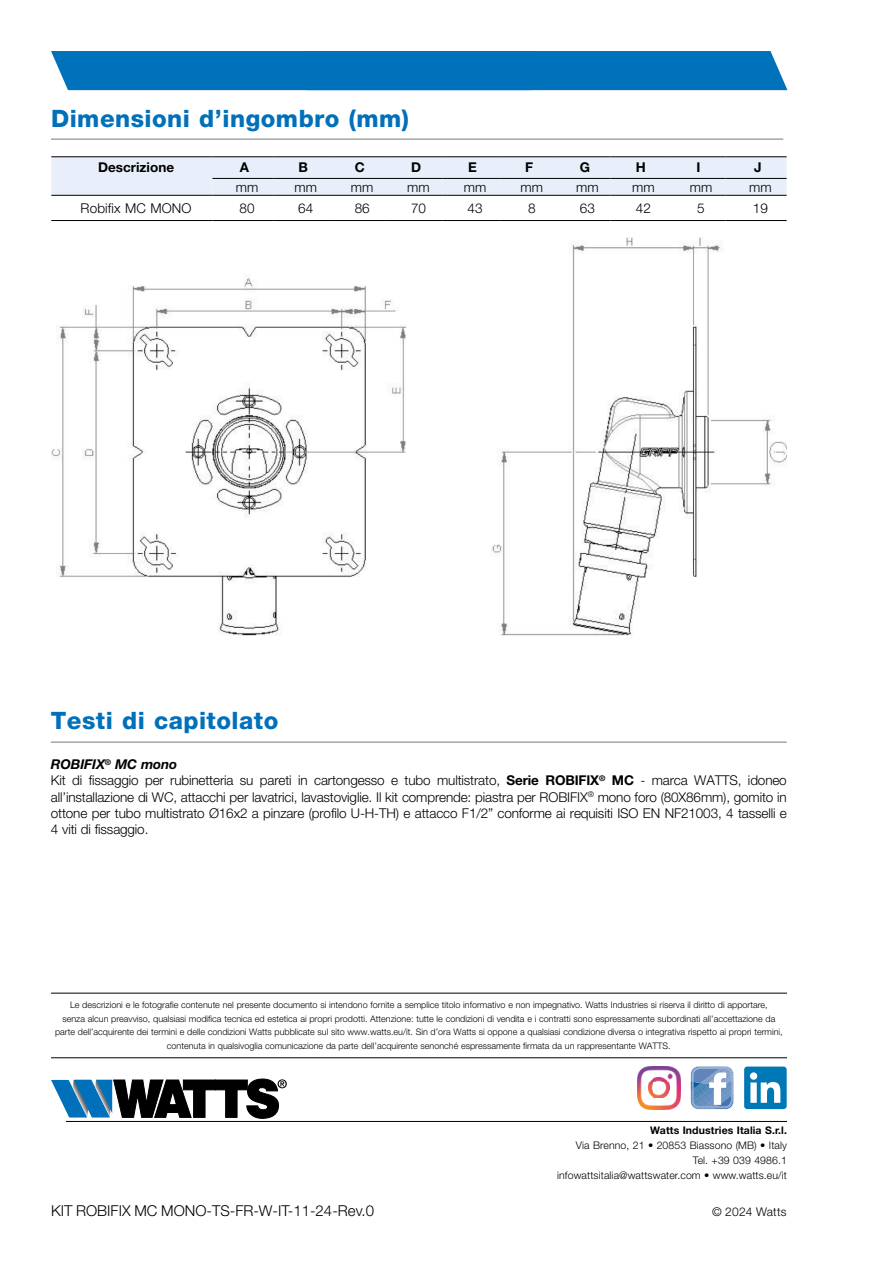
<style>
.page{position:relative;width:893px;height:1263px;background:#fff}
.page>*{position:absolute;margin:0;border:0;box-sizing:border-box;transform-origin:0 0}
.t1{font:800 24px "Helvetica Neue LT Std";letter-spacing:.02em;color:#0070ba}
.t2{font:300 15px "Helvetica Neue LT Std";color:#000}
.t3{font:300 13.5px/16.2px "Helvetica Neue LT Std";letter-spacing:-.01em;color:#000}
.t4{font:700 13.5px "Helvetica Neue LT Std";color:#000}
.t5{font:300 13.5px "Helvetica Neue LT Std";letter-spacing:.01em;color:#000}
.t6{font:300 12px "Helvetica Neue LT Std";letter-spacing:.02em;color:#000}
.t7{font:300 10.5px/15px "Helvetica Neue LT Std";letter-spacing:.01em;color:#000;text-align:right}
.t8{font:700 10.5px "Helvetica Neue LT Std";letter-spacing:.01em;color:#000}
.t9{font:300 9px/13.5px "Helvetica Neue LT Std";color:#000;text-align:center}
.s1{font-weight:700;font-style:italic}
.s2{font-weight:700}
</style>
<div class="page">
<div style="left:51px;top:51px;width:736px;height:39px;background:#0072bb"></div>
<hr style="left:66px;top:1121px;width:721px;height:1px;background:#000">
<svg style="left:51px;top:1079px;width:236px;height:39px"></svg>
<hr style="left:51px;top:993px;width:736px;height:1px;background:#000">
<hr style="left:51px;top:1057px;width:736px;height:1px;background:#000">
<div style="left:744px;top:1066px;width:43px;height:43px;background:#0078b6;border-radius:3px"></div>
<svg style="left:750px;top:1072px;width:30px;height:31px"></svg>
<svg style="left:691px;top:1066px;width:42px;height:43px"></svg>
<img style="left:638px;top:1066px;width:32px;height:33px">
<img style="left:670px;top:1066px;width:10px;height:43px">
<img style="left:638px;top:1099px;width:24px;height:10px">
<svg style="left:662px;top:1104px;width:8px;height:5px"></svg>
<hr style="left:51px;top:139px;width:732px;height:1px;background:#797979">
<div style="left:51px;top:158px;width:736px;height:37px;background:#e9effa"></div>
<hr style="left:51px;top:157px;width:161px;height:1px;background:#000">
<hr style="left:212px;top:157px;width:61px;height:1px;background:#000">
<hr style="left:273px;top:157px;width:57px;height:1px;background:#000">
<hr style="left:330px;top:157px;width:56px;height:1px;background:#000">
<hr style="left:386px;top:157px;width:57px;height:1px;background:#000">
<hr style="left:443px;top:157px;width:56px;height:1px;background:#000">
<hr style="left:499px;top:157px;width:57px;height:1px;background:#000">
<hr style="left:556px;top:157px;width:54px;height:1px;background:#000">
<hr style="left:610px;top:157px;width:58px;height:1px;background:#000">
<hr style="left:668px;top:157px;width:57px;height:1px;background:#000">
<hr style="left:725px;top:157px;width:62px;height:1px;background:#000">
<hr style="left:212px;top:178px;width:61px;height:1px;background:#000">
<hr style="left:273px;top:178px;width:57px;height:1px;background:#000">
<hr style="left:330px;top:178px;width:56px;height:1px;background:#000">
<hr style="left:386px;top:178px;width:57px;height:1px;background:#000">
<hr style="left:443px;top:178px;width:56px;height:1px;background:#000">
<hr style="left:499px;top:178px;width:57px;height:1px;background:#000">
<hr style="left:556px;top:178px;width:54px;height:1px;background:#000">
<hr style="left:610px;top:178px;width:58px;height:1px;background:#000">
<hr style="left:668px;top:178px;width:57px;height:1px;background:#000">
<hr style="left:725px;top:178px;width:62px;height:1px;background:#000">
<hr style="left:51px;top:195px;width:161px;height:1px;background:#000">
<hr style="left:212px;top:195px;width:61px;height:1px;background:#000">
<hr style="left:273px;top:195px;width:57px;height:1px;background:#000">
<hr style="left:330px;top:195px;width:56px;height:1px;background:#000">
<hr style="left:386px;top:195px;width:57px;height:1px;background:#000">
<hr style="left:443px;top:195px;width:56px;height:1px;background:#000">
<hr style="left:499px;top:195px;width:57px;height:1px;background:#000">
<hr style="left:556px;top:195px;width:54px;height:1px;background:#000">
<hr style="left:610px;top:195px;width:58px;height:1px;background:#000">
<hr style="left:668px;top:195px;width:57px;height:1px;background:#000">
<hr style="left:725px;top:195px;width:62px;height:1px;background:#000">
<hr style="left:51px;top:220px;width:161px;height:1px;background:#000">
<hr style="left:212px;top:220px;width:61px;height:1px;background:#000">
<hr style="left:273px;top:220px;width:57px;height:1px;background:#000">
<hr style="left:330px;top:220px;width:56px;height:1px;background:#000">
<hr style="left:386px;top:220px;width:57px;height:1px;background:#000">
<hr style="left:443px;top:220px;width:56px;height:1px;background:#000">
<hr style="left:499px;top:220px;width:57px;height:1px;background:#000">
<hr style="left:556px;top:220px;width:54px;height:1px;background:#000">
<hr style="left:610px;top:220px;width:58px;height:1px;background:#000">
<hr style="left:668px;top:220px;width:57px;height:1px;background:#000">
<hr style="left:725px;top:220px;width:62px;height:1px;background:#000">
<img style="left:51px;top:238px;width:736px;height:398px">
<hr style="left:51px;top:742px;width:736px;height:1px;background:#797979">
<h1 class="t1" style="left:51px;top:104px;width:359px">Dimensioni d’ingombro (mm)</h1>
<h3 class="t4" style="left:98px;top:159px;width:77px">Descrizione</h3>
<h3 class="t4" style="left:240px;top:159px;width:11px">A</h3>
<h3 class="t4" style="left:299px;top:159px;width:11px">B</h3>
<h3 class="t4" style="left:355px;top:159px;width:12px">C</h3>
<h3 class="t4" style="left:411px;top:159px;width:12px">D</h3>
<h3 class="t4" style="left:468px;top:159px;width:10px">E</h3>
<h3 class="t4" style="left:525px;top:159px;width:10px">F</h3>
<h3 class="t4" style="left:580px;top:159px;width:12px">G</h3>
<h3 class="t4" style="left:636px;top:159px;width:12px">H</h3>
<h3 class="t4" style="left:696px;top:159px;width:5px">I</h3>
<h3 class="t4" style="left:754px;top:159px;width:9px">J</h3>
<h3 class="t3" style="left:236px;top:178px;width:24px">mm</h3>
<h3 class="t3" style="left:295px;top:178px;width:24px">mm</h3>
<h3 class="t3" style="left:351px;top:178px;width:24px">mm</h3>
<h3 class="t3" style="left:407px;top:178px;width:24px">mm</h3>
<h3 class="t3" style="left:464px;top:178px;width:24px">mm</h3>
<h3 class="t3" style="left:520px;top:178px;width:24px">mm</h3>
<h3 class="t3" style="left:576px;top:178px;width:24px">mm</h3>
<h3 class="t3" style="left:632px;top:178px;width:24px">mm</h3>
<h3 class="t3" style="left:690px;top:178px;width:24px">mm</h3>
<h3 class="t3" style="left:749px;top:178px;width:24px">mm</h3>
<h3 class="t5" style="left:81px;top:200px;width:112px">Robifix MC MONO</h3>
<h3 class="t3" style="left:239px;top:200px;width:17px">80</h3>
<h3 class="t3" style="left:298px;top:200px;width:17px">64</h3>
<h3 class="t3" style="left:355px;top:200px;width:17px">86</h3>
<h3 class="t3" style="left:411px;top:200px;width:17px">70</h3>
<h3 class="t3" style="left:468px;top:200px;width:17px">43</h3>
<h3 class="t3" style="left:528px;top:200px;width:9px">8</h3>
<h3 class="t3" style="left:580px;top:200px;width:17px">63</h3>
<h3 class="t3" style="left:636px;top:200px;width:17px">42</h3>
<h3 class="t3" style="left:697px;top:200px;width:9px">5</h3>
<h3 class="t3" style="left:753px;top:200px;width:17px">19</h3>
<h1 class="t1" style="left:51px;top:707px;width:229px">Testi di capitolato</h1>
<p class="t3" style="left:51px;top:756px;width:737px"><span class="s1">ROBIFIX</span><sup>®</sup> <span class="s1">MC mono<br></span>Kit di fissaggio per rubinetteria su pareti in cartongesso e tubo multistrato, <span class="s2">Serie ROBIFIX</span><sup>®</sup> <span class="s2">MC</span> - marca WATTS, idoneo all’installazione di WC, attacchi per lavatrici, lavastoviglie. Il kit comprende: piastra per ROBIFIX<sup>®</sup> mono foro (80X86mm), gomito in ottone per tubo multistrato Ø16x2 a pinzare (profilo U-H-TH) e attacco F1/2” conforme ai requisiti ISO EN NF21003, 4 tasselli e 4 viti di fissaggio.</p>
<p class="t9" style="left:55px;top:998px;width:729px">Le descrizioni e le fotografie contenute nel presente documento si intendono fornite a semplice titolo informativo e non impegnativo. Watts Industries si riserva il diritto di apportare,<br>senza alcun preavviso, qualsiasi modifica tecnica ed estetica ai propri prodotti. Attenzione: tutte le condizioni di vendita e i contratti sono espressamente subordinati all’accettazione da parte dell’acquirente dei termini e delle condizioni Watts pubblicate sul sito www.watts.eu/it. Sin d’ora Watts si oppone a qualsiasi condizione diversa o integrativa rispetto ai propri termini, contenuta in qualsivoglia comunicazione da parte dell’acquirente senonché espressamente firmata da un rappresentante WATTS.</p>
<h2 class="t2" style="left:51px;top:1201px;width:324px">KIT ROBIFIX MC MONO-TS-FR-W-IT-11-24-Rev.0</h2>
<p class="t8" style="left:650px;top:1124px;width:138px">Watts Industries Italia S.r.l.</p>
<p class="t7" style="left:557px;top:1137px;width:231px">Via Brenno, 21 • 20853 Biassono (MB) • Italy<br>Tel. +39 039 4986.1 infowattsitalia@wattswater.com • www.watts.eu/it</p>
<h3 class="t6" style="left:712px;top:1205px;width:76px">© 2024 Watts</h3>
</div>
